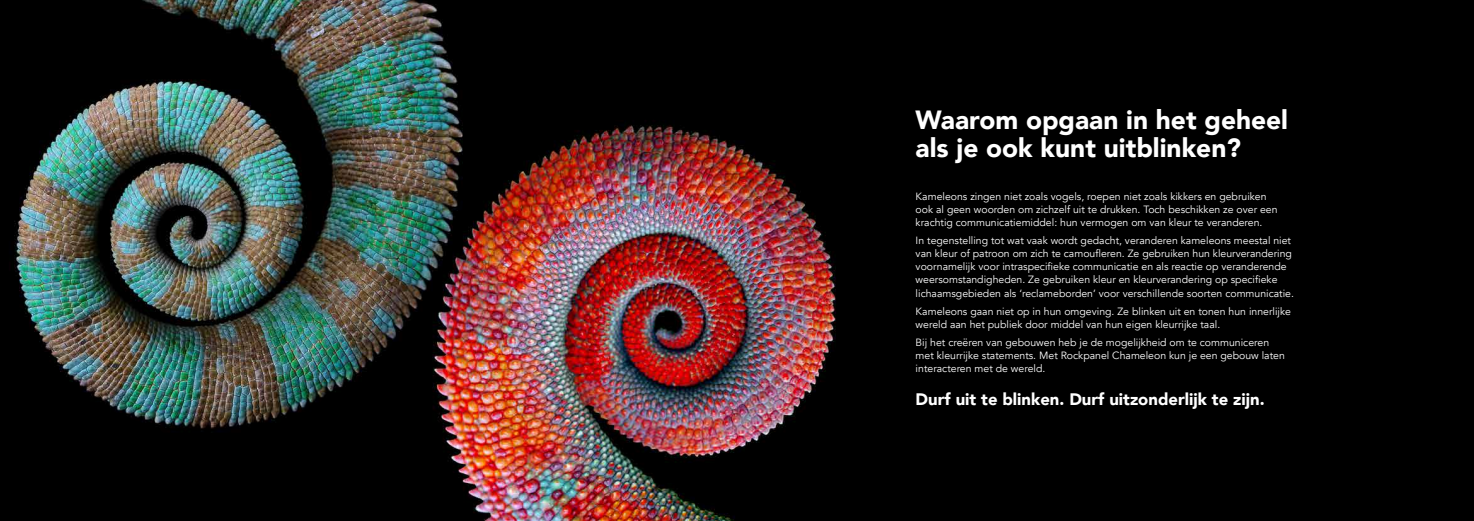
<style>
.page{position:relative;width:1474px;height:521px;background:#fff}
.page>*{position:absolute;margin:0;border:0;box-sizing:border-box;transform-origin:0 0}
.t1{font:900 26.25px/28px "Avenir";color:#fff}
.t2{font:900 16.62px "Avenir";color:#fff}
.t3{font:10.5px/13.1px "Avenir";color:#fff}
</style>
<div class="page">
<img style="left:0;top:0;width:1473px;height:521px">
<h1 class="t1" style="left:915px;top:105px;width:374px">Waarom opgaan in het geheel als je ook kunt uitblinken?</h1>
<p class="t3" style="left:915px;top:190px;width:363px">Kameleons zingen niet zoals vogels, roepen niet zoals kikkers en gebruiken ook al geen woorden om zichzelf uit te drukken. Toch beschikken ze over een krachtig communicatiemiddel: hun vermogen om van kleur te veranderen.</p>
<p class="t3" style="left:915px;top:234px;width:380px">In tegenstelling tot wat vaak wordt gedacht, veranderen kameleons meestal niet van kleur of patroon om zich te camoufleren. Ze gebruiken hun kleurverandering voornamelijk voor intraspecifieke communicatie en als reactie op veranderende weersomstandigheden. Ze gebruiken kleur en kleurverandering op specifieke lichaamsgebieden als ‘reclameborden’ voor verschillende soorten communicatie.</p>
<p class="t3" style="left:915px;top:305px;width:377px">Kameleons gaan niet op in hun omgeving. Ze blinken uit en tonen hun innerlijke wereld aan het publiek door middel van hun eigen kleurrijke taal.</p>
<p class="t3" style="left:915px;top:336px;width:371px">Bij het creëren van gebouwen heb je de mogelijkheid om te communiceren met kleurrijke statements. Met Rockpanel Chameleon kun je een gebouw laten interacteren met de wereld.</p>
<h2 class="t2" style="left:915px;top:385px;width:350px">Durf uit te blinken. Durf uitzonderlijk te zijn.</h2>
</div>
